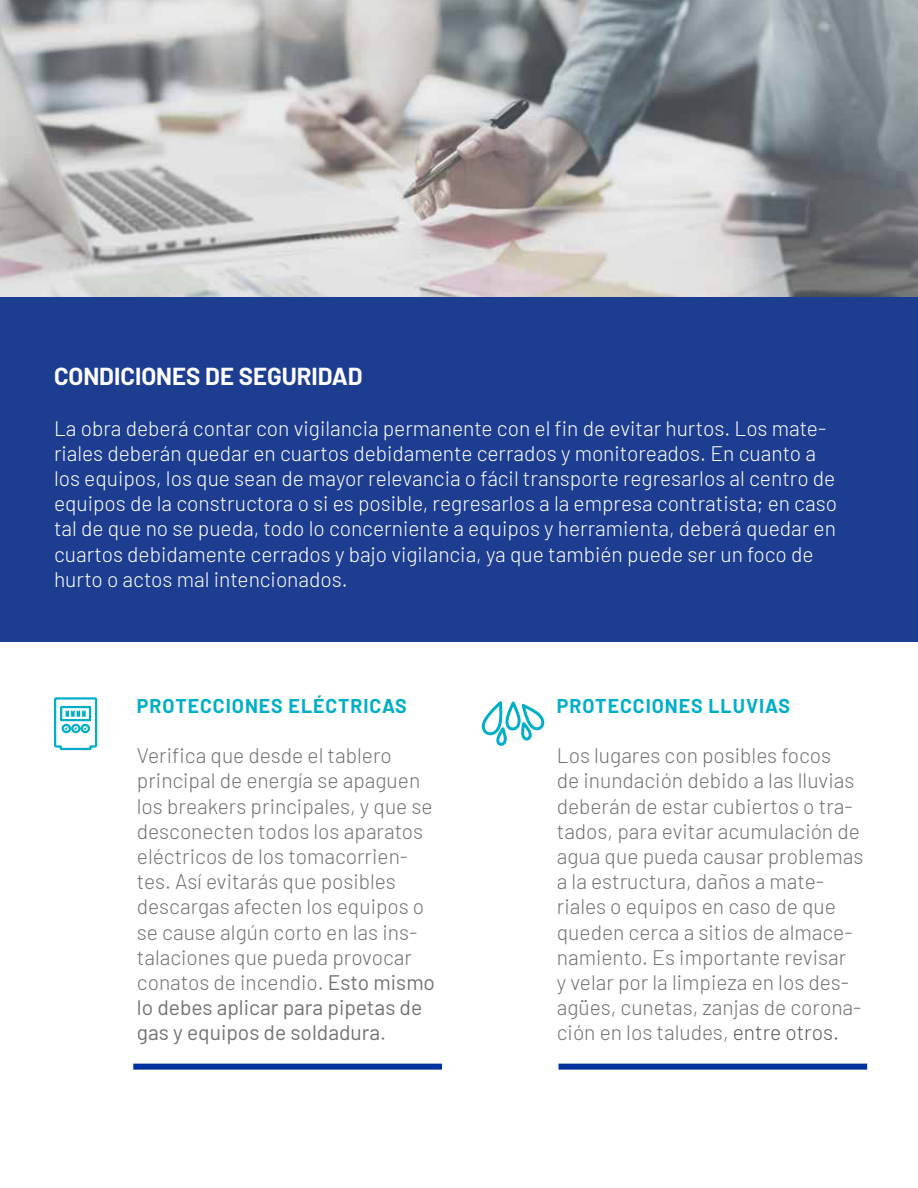
<style>
.page{position:relative;width:918px;height:1188px;background:#fff}
.page>*{position:absolute;margin:0;border:0;box-sizing:border-box;transform-origin:0 0}
.t1{font:700 24px "Barlow";color:#fff}
.t2{font:300 21px/25.2px "Barlow";color:#707372}
.t3{font:300 21px/25.2px "Barlow";color:#fff}
.t4{font:700 19.5px "Barlow";letter-spacing:.05em;color:#00afc7}
.s1{font-weight:400}
.s2{color:#575756}
</style>
<div class="page">
<img style="left:0;top:0;width:918px;height:298px">
<div style="left:0;top:298px;width:918px;height:344px;background:#1d3d90"></div>
<svg style="left:54px;top:697px;width:44px;height:54px"></svg>
<div style="left:133px;top:1064px;width:309px;height:6px;background:#0033a0"></div>
<div style="left:558px;top:1064px;width:309px;height:6px;background:#0033a0"></div>
<svg style="left:481px;top:701px;width:64px;height:45px"></svg>
<p class="t1" style="left:54px;top:359px;width:310px">CONDICIONES DE SEGURIDAD</p>
<p class="t3" style="left:54px;top:414px;width:785px">La obra deberá contar con vigilancia permanente con el fin de evitar hurtos. Los mate&shy;riales deberán quedar en cuartos debidamente cerrados y monitoreados. En cuanto a los equipos, los que sean de mayor relevancia o fácil transporte regresarlos al centro de equipos de la constructora o si es posible, regresarlos a la empresa contratista; en caso tal de que no se pueda, todo lo concerniente a equipos y herramienta, deberá quedar en cuartos debidamente cerrados y bajo vigilancia, ya que también puede ser un foco de hurto o actos mal intencionados.</p>
<p class="t4" style="left:137px;top:691px;width:272px">PROTECCIONES ELÉCTRICAS</p>
<p class="t2" style="left:137px;top:741px;width:300px">Verifica que desde el tablero principal de energía se apaguen los breakers principales, y que se desconecten todos los aparatos eléctricos de los tomacorrien&shy;tes. Así evitarás que posibles descargas afecten los equipos o se cause algún corto en las ins&shy;talaciones que pueda provocar conatos de incendio. <span class="s1">Esto mismo lo debes aplicar para pipetas de gas y equipos de soldadura.</span></p>
<p class="t4" style="left:557px;top:691px;width:235px">PROTECCIONES LLUVIAS</p>
<p class="t2" style="left:557px;top:741px;width:308px">Los lugares con posibles focos<br>de inundación debido a las lluvias deberán de estar cubiertos o tra&shy;tados, para evitar acumulación de agua que pueda causar problemas a la estructura, daños a mate&shy;riales o equipos en caso de que queden cerca a sitios de almace&shy;namiento. Es importante revisar<br>y velar por la limpieza en los des&shy;agües, cunetas, zanjas de corona&shy;ción en los taludes, <span class="s2">entre otros.</span></p>
</div>
